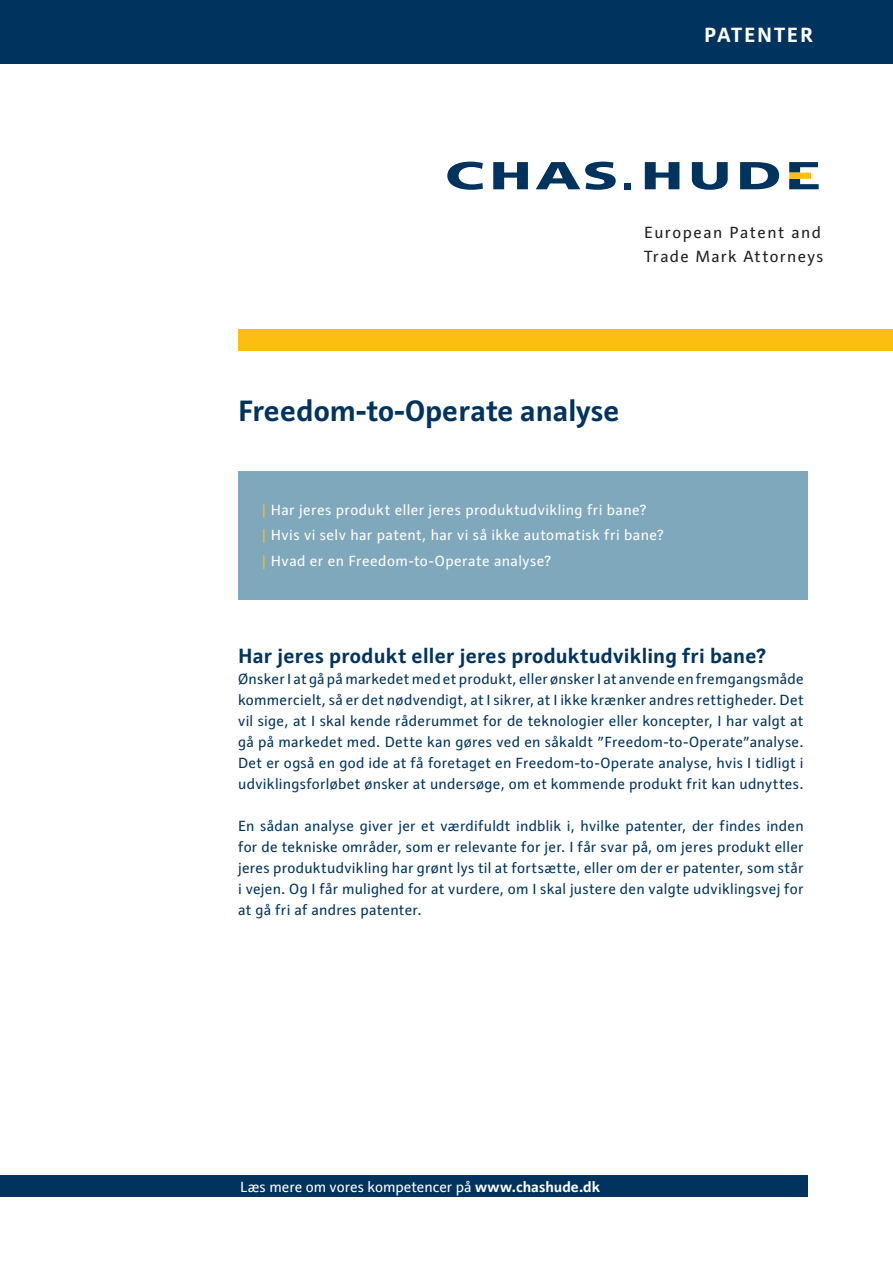
<style>
.page{position:relative;width:893px;height:1263px;background:#fff}
.page>*{position:absolute;margin:0;border:0;box-sizing:border-box;transform-origin:0 0}
.t1{font:700 30px "Raldo";color:#00345e}
.Overskrift{font:700 21px "Raldo";letter-spacing:.005em;color:#00345e}
.t2{font:700 21px "Raldo";letter-spacing:.085em;color:#fff}
.t3{font:16.5px/24.8px "Raldo";letter-spacing:.085em;color:#231f20}
.Brødtekst{font:15px/21px "Raldo";letter-spacing:.015em;color:#00345e;text-align:justify}
.Bullets{font:15px/25.5px "Raldo";letter-spacing:.025em;color:#fff}
.mellem{font:15px "Raldo";color:#fff}
.s1{color:#fdbe12}
.s2{font-weight:700}
</style>
<div class="page">
<div style="left:238px;top:330px;width:655px;height:21px;background:#fdbe12"></div>
<div style="left:0;top:1176px;width:808px;height:21px;background:#00345e"></div>
<div style="left:0;top:0;width:893px;height:64px;background:#00345e"></div>
<svg style="left:447px;top:162px;width:36px;height:28px"></svg>
<svg style="left:493px;top:162px;width:35px;height:27px"></svg>
<svg style="left:536px;top:162px;width:80px;height:28px"></svg>
<svg style="left:625px;top:183px;width:6px;height:6px"></svg>
<svg style="left:645px;top:162px;width:34px;height:27px"></svg>
<svg style="left:692px;top:162px;width:36px;height:28px"></svg>
<svg style="left:740px;top:162px;width:39px;height:27px"></svg>
<svg style="left:789px;top:162px;width:30px;height:27px"></svg>
<div style="left:238px;top:471px;width:570px;height:128px;background:#7fa8bc"></div>
<p class="t2" style="left:704px;top:22px;width:111px">PATENTER</p>
<p class="t3" style="left:644px;top:220px;width:181px">European Patent and<br>Trade Mark Attorneys</p>
<p class="t1" style="left:238px;top:392px;width:383px">Freedom-to-Operate analyse</p>
<p class="Bullets" style="left:261px;top:497px;width:404px"><span class="s1">|</span> Har jeres produkt eller jeres produktudvikling fri bane?<br><span class="s1">|</span> Hvis vi selv har patent, har vi så ikke automatisk fri bane? <span class="s1">|</span> Hvad er en Freedom-to-Operate analyse?</p>
<p class="Overskrift" style="left:238px;top:643px;width:529px">Har jeres produkt eller jeres produktudvikling fri bane?</p>
<p class="Brødtekst" style="left:238px;top:668px;width:567px">Ønsker I at gå på markedet med et produkt, eller ønsker I at anvende en fremgangsmåde kommercielt, så er det nødvendigt, at I sikrer, at I ikke krænker andres rettigheder. Det vil sige, at I skal kende råderummet for de teknologier eller koncepter, I har valgt at gå på markedet med. Dette kan gøres ved en såkaldt ”Freedom-to-Operate”analyse.<br>Det er også en god ide at få foretaget en Freedom-to-Operate analyse, hvis I tidligt i udviklingsforløbet ønsker at undersøge, om et kommende produkt frit kan udnyttes.</p>
<p class="Brødtekst" style="left:238px;top:815px;width:567px">En sådan analyse giver jer et værdifuldt indblik i, hvilke patenter, der findes inden for de tekniske områder, som er relevante for jer. I får svar på, om jeres produkt eller jeres produktudvikling har grønt lys til at fortsætte, eller om der er patenter, som står i vejen. Og I får mulighed for at vurdere, om I skal justere den valgte udviklingsvej for at gå fri af andres patenter.</p>
<p class="mellem" style="left:240px;top:1177px;width:361px">Læs mere om vores kompetencer på <span class="s2">www.chashude.dk</span></p>
</div>
